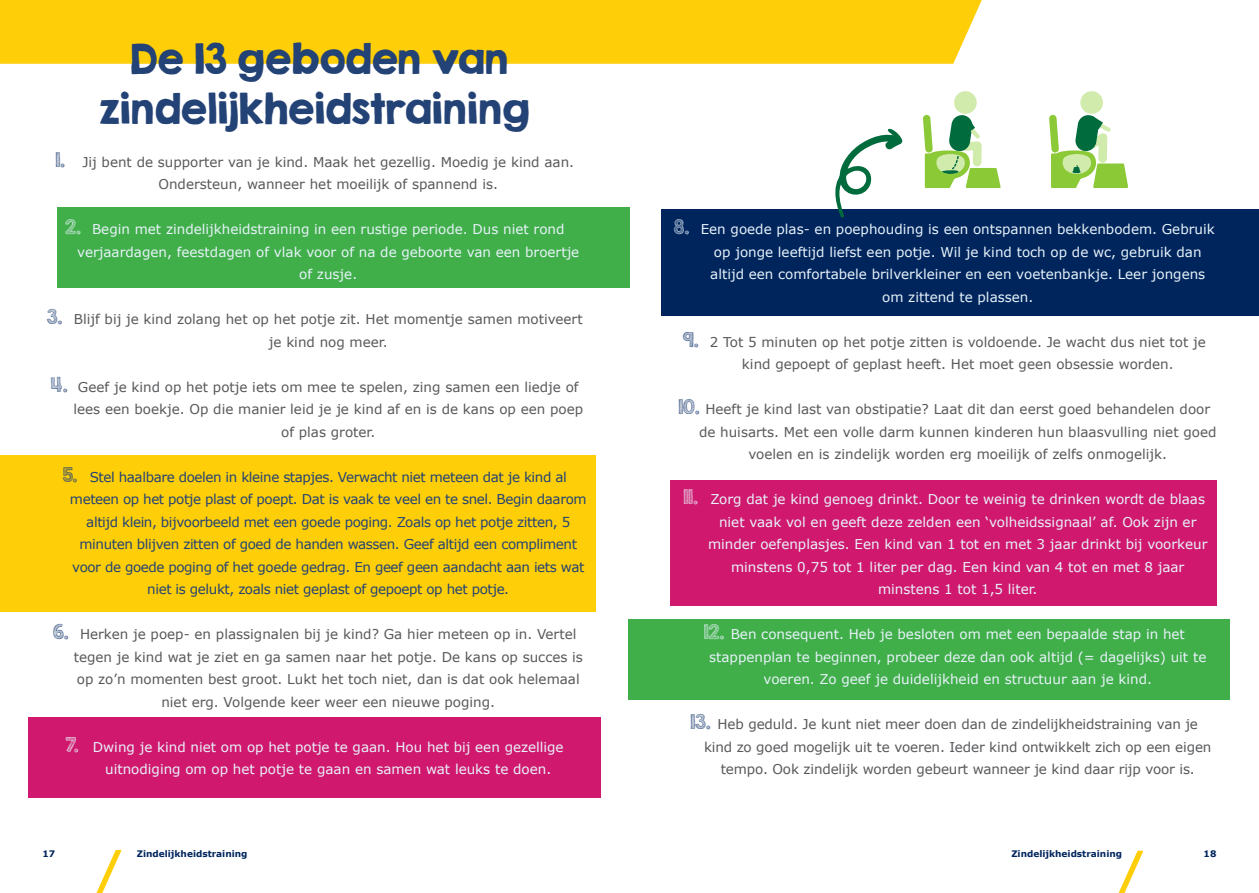
<style>
.page{position:relative;width:1259px;height:893px;background:#fff}
.page>*{position:absolute;margin:0;border:0;box-sizing:border-box;transform-origin:0 0}
.groter_kopje{font:37.5px "KG Second Chances Solid";color:#234275}
.t1{font:13.5px/22.5px "Verdana";color:#57585a}
.t2{font:13.5px/22.5px "Verdana";color:#e8f3fb}
.t3{font:13.5px "Verdana";letter-spacing:-.03em;color:#234275}
.t4{font:700 9px "Verdana";color:#00255d}
.s1{font-family:"KG Second Chances Sketch";font-size:18px;color:#234275}
.s2{font-family:"KG Second Chances Sketch";font-size:18px}
</style>
<div class="page">
<div style="left:0;top:0;width:982px;height:64px;background:#fece08"></div>
<svg style="left:1118px;top:850px;width:26px;height:43px"></svg>
<svg style="left:96px;top:850px;width:26px;height:43px"></svg>
<div style="left:0;top:455px;width:596px;height:156px;background:#fece08"></div>
<div style="left:57px;top:207px;width:572px;height:81px;background:#40ae49"></div>
<div style="left:29px;top:718px;width:572px;height:80px;background:#d0196e"></div>
<div style="left:661px;top:209px;width:598px;height:107px;background:#00255d"></div>
<div style="left:628px;top:619px;width:602px;height:80px;background:#40ae49"></div>
<div style="left:670px;top:480px;width:546px;height:126px;background:#d0196e"></div>
<div style="left:954px;top:91px;width:22px;height:23px;background:#d1ebad;border-radius:50%"></div>
<svg style="left:923px;top:114px;width:77px;height:74px"></svg>
<div style="left:1080px;top:91px;width:23px;height:23px;background:#d1ebad;border-radius:50%"></div>
<svg style="left:1049px;top:114px;width:79px;height:74px"></svg>
<svg style="left:835px;top:129px;width:68px;height:89px"></svg>
<p class="groter_kopje" style="left:131px;top:35px;width:379px">De 13 geboden van</p>
<p class="groter_kopje" style="left:100px;top:84px;width:432px">zindelijkheidstraining</p>
<p class="t1" style="left:158px;top:151px;width:417px;text-indent:-103px"><span class="s1">1.</span> Jij bent de supporter van je kind. Maak het gezellig. Moedig je kind aan.<br>Ondersteun, wanneer het moeilijk of spannend is.</p>
<p class="t2" style="left:65px;top:218px;width:501px"><span class="s2">2.</span> Begin met zindelijkheidstraining in een rustige periode. Dus niet rond</p>
<p class="t2" style="left:77px;top:241px;width:504px">verjaardagen, feestdagen of vlak voor of na de geboorte van een broertje</p>
<p class="t2" style="left:299px;top:263px;width:59px">of zusje.</p>
<p class="t1" style="left:269px;top:308px;width:315px;text-indent:-222px"><span class="s1">3.</span> Blijf bij je kind zolang het op het potje zit. Het momentje samen motiveert je kind nog meer.</p>
<p class="t1" style="left:51px;top:376px;width:529px"><span class="s1">4.</span> Geef je kind op het potje iets om mee te spelen, zing samen een liedje of</p>
<p class="t1" style="left:73px;top:398px;width:511px">lees een boekje. Op die manier leid je je kind af en is de kans op een poep</p>
<p class="t1" style="left:281px;top:421px;width:96px">of plas groter.</p>
<p class="t3" style="left:63px;top:468px;width:505px"><span class="s2">5.</span> Stel haalbare doelen in kleine stapjes. Verwacht niet meteen dat je kind al</p>
<p class="t3" style="left:70px;top:491px;width:518px">meteen op het potje plast of poept. Dat is vaak te veel en te snel. Begin daarom</p>
<p class="t3" style="left:86px;top:513px;width:485px">altijd klein, bijvoorbeeld met een goede poging. Zoals op het potje zitten, 5</p>
<p class="t3" style="left:80px;top:536px;width:499px">minuten blijven zitten of goed de handen wassen. Geef altijd een compliment</p>
<p class="t3" style="left:72px;top:558px;width:513px">voor de goede poging of het goede gedrag. En geef geen aandacht aan iets wat</p>
<p class="t3" style="left:147px;top:581px;width:363px">niet is gelukt, zoals niet geplast of gepoept op het potje.</p>
<p class="t1" style="left:53px;top:623px;width:525px"><span class="s1">6.</span> Herken je poep- en plassignalen bij je kind? Ga hier meteen op in. Vertel</p>
<p class="t1" style="left:74px;top:646px;width:511px">tegen je kind wat je ziet en ga samen naar het potje. De kans op succes is</p>
<p class="t1" style="left:77px;top:668px;width:504px">op zo’n momenten best groot. Lukt het toch niet, dan is dat ook helemaal</p>
<p class="t1" style="left:161px;top:691px;width:335px">niet erg. Volgende keer weer een nieuwe poging.</p>
<p class="t2" style="left:105px;top:736px;width:460px;text-indent:-39px"><span class="s2">7.</span> Dwing je kind niet om op het potje te gaan. Hou het bij een gezellige uitnodiging om op het potje te gaan en samen wat leuks te doen.</p>
<p class="t2" style="left:674px;top:218px;width:542px"><span class="s2">8.</span> Een goede plas- en poephouding is een ontspannen bekkenbodem. Gebruik</p>
<p class="t2" style="left:714px;top:241px;width:489px">op jonge leeftijd liefst een potje. Wil je kind toch op de wc, gebruik dan</p>
<p class="t2" style="left:710px;top:263px;width:496px">altijd een comfortabele brilverkleiner en een voetenbankje. Leer jongens</p>
<p class="t2" style="left:882px;top:286px;width:153px">om zittend te plassen.</p>
<p class="t1" style="left:742px;top:331px;width:465px;text-indent:-59px"><span class="s1">9.</span> 2 Tot 5 minuten op het potje zitten is voldoende. Je wacht dus niet tot je kind gepoept of geplast heeft. Het moet geen obsessie worden.</p>
<p class="t1" style="left:678px;top:398px;width:533px"><span class="s1">10.</span> Heeft je kind last van obstipatie? Laat dit dan eerst goed behandelen door</p>
<p class="t1" style="left:699px;top:421px;width:519px">de huisarts. Met een volle darm kunnen kinderen hun blaasvulling niet goed</p>
<p class="t1" style="left:748px;top:443px;width:420px">voelen en is zindelijk worden erg moeilijk of zelfs onmogelijk.</p>
<p class="t2" style="left:683px;top:488px;width:523px"><span class="s2">11.</span> Zorg dat je kind genoeg drinkt. Door te weinig te drinken wordt de blaas</p>
<p class="t2" style="left:719px;top:511px;width:479px">niet vaak vol en geeft deze zelden een ‘volheidssignaal’ af. Ook zijn er</p>
<p class="t2" style="left:708px;top:533px;width:501px">minder oefenplasjes. Een kind van 1 tot en met 3 jaar drinkt bij voorkeur</p>
<p class="t2" style="left:731px;top:556px;width:455px">minstens 0,75 tot 1 liter per dag. Een kind van 4 tot en met 8 jaar</p>
<p class="t2" style="left:878px;top:578px;width:161px">minstens 1 tot 1,5 liter.</p>
<p class="t2" style="left:703px;top:623px;width:483px"><span class="s2">12.</span> Ben consequent. Heb je besloten om met een bepaalde stap in het</p>
<p class="t2" style="left:709px;top:646px;width:499px">stappenplan te beginnen, probeer deze dan ook altijd (= dagelijks) uit te</p>
<p class="t2" style="left:763px;top:668px;width:390px">voeren. Zo geef je duidelijkheid en structuur aan je kind.</p>
<p class="t1" style="left:690px;top:713px;width:509px"><span class="s1">13.</span> Heb geduld. Je kunt niet meer doen dan de zindelijkheidstraining van je</p>
<p class="t1" style="left:704px;top:736px;width:509px">kind zo goed mogelijk uit te voeren. Ieder kind ontwikkelt zich op een eigen</p>
<p class="t1" style="left:721px;top:758px;width:475px">tempo. Ook zindelijk worden gebeurt wanneer je kind daar rijp voor is.</p>
<p class="t4" style="left:43px;top:848px;width:14px">17</p>
<p class="t4" style="left:137px;top:848px;width:112px">Zindelijkheidstraining</p>
<p class="t4" style="left:1011px;top:848px;width:112px">Zindelijkheidstraining</p>
<p class="t4" style="left:1203px;top:848px;width:14px">18</p>
</div>
